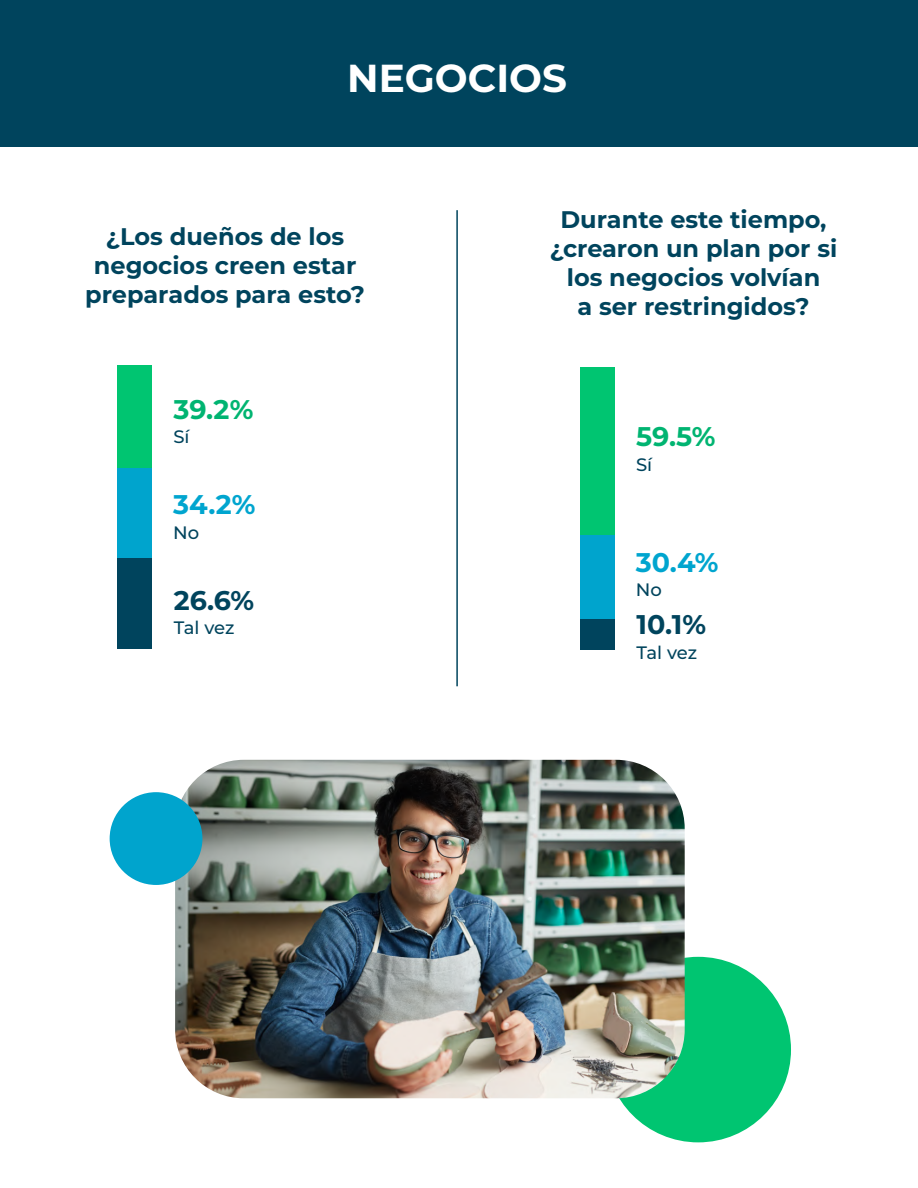
<style>
.page{position:relative;width:918px;height:1188px;background:#fff}
.page>*{position:absolute;margin:0;border:0;box-sizing:border-box;transform-origin:0 0}
.t1{font:700 39px "Montserrat";color:#fff}
.t2{font:700 27px "Montserrat";color:#00b471}
.t3{font:700 27px "Montserrat";color:#00a5cf}
.t4{font:700 27px "Montserrat";color:#00445d}
.t5{font:700 24px/28.8px "Montserrat";color:#00445d;text-align:center}
.t6{font:500 18px "Montserrat";letter-spacing:-.005em;color:#00445d}
</style>
<div class="page">
<div style="left:605px;top:957px;width:186px;height:185px;background:#00c571;border-radius:50%"></div>
<div style="left:0;top:0;width:918px;height:147px;background:#00445d"></div>
<div style="left:118px;top:468px;width:34px;height:90px;background:#00a4cd"></div>
<div style="left:118px;top:365px;width:34px;height:103px;background:#00c571"></div>
<div style="left:118px;top:558px;width:34px;height:90px;background:#00445d"></div>
<div style="left:580px;top:535px;width:35px;height:85px;background:#00a4cd"></div>
<div style="left:580px;top:367px;width:35px;height:168px;background:#00c571"></div>
<div style="left:580px;top:620px;width:35px;height:30px;background:#00445d"></div>
<hr style="left:456px;top:210px;width:2px;height:476px;background:#00445d">
<img style="left:175px;top:760px;width:510px;height:338px">
<div style="left:110px;top:792px;width:92px;height:93px;background:#00a4cd;border-radius:50%"></div>
<h1 class="t1" style="left:347px;top:50px;width:221px">NEGOCIOS</h1>
<p class="t5" style="left:85px;top:221px;width:281px">¿Los dueños de los negocios creen estar preparados para esto?</p>
<p class="t2" style="left:173px;top:390px;width:82px">39.2%</p>
<p class="t6" style="left:173px;top:424px;width:18px">Sí</p>
<p class="t3" style="left:173px;top:485px;width:84px">34.2%</p>
<p class="t6" style="left:173px;top:520px;width:28px">No</p>
<p class="t4" style="left:174px;top:581px;width:82px">26.6%</p>
<p class="t6" style="left:174px;top:615px;width:62px">Tal vez</p>
<p class="t5" style="left:550px;top:204px;width:289px">Durante este tiempo, ¿crearon un plan por si los negocios volvían<br>a ser restringidos?</p>
<p class="t2" style="left:636px;top:417px;width:81px">59.5%</p>
<p class="t6" style="left:636px;top:452px;width:18px">Sí</p>
<p class="t3" style="left:636px;top:543px;width:84px">30.4%</p>
<p class="t6" style="left:636px;top:577px;width:28px">No</p>
<p class="t4" style="left:637px;top:605px;width:71px">10.1%</p>
<p class="t6" style="left:636px;top:640px;width:62px">Tal vez</p>
</div>
